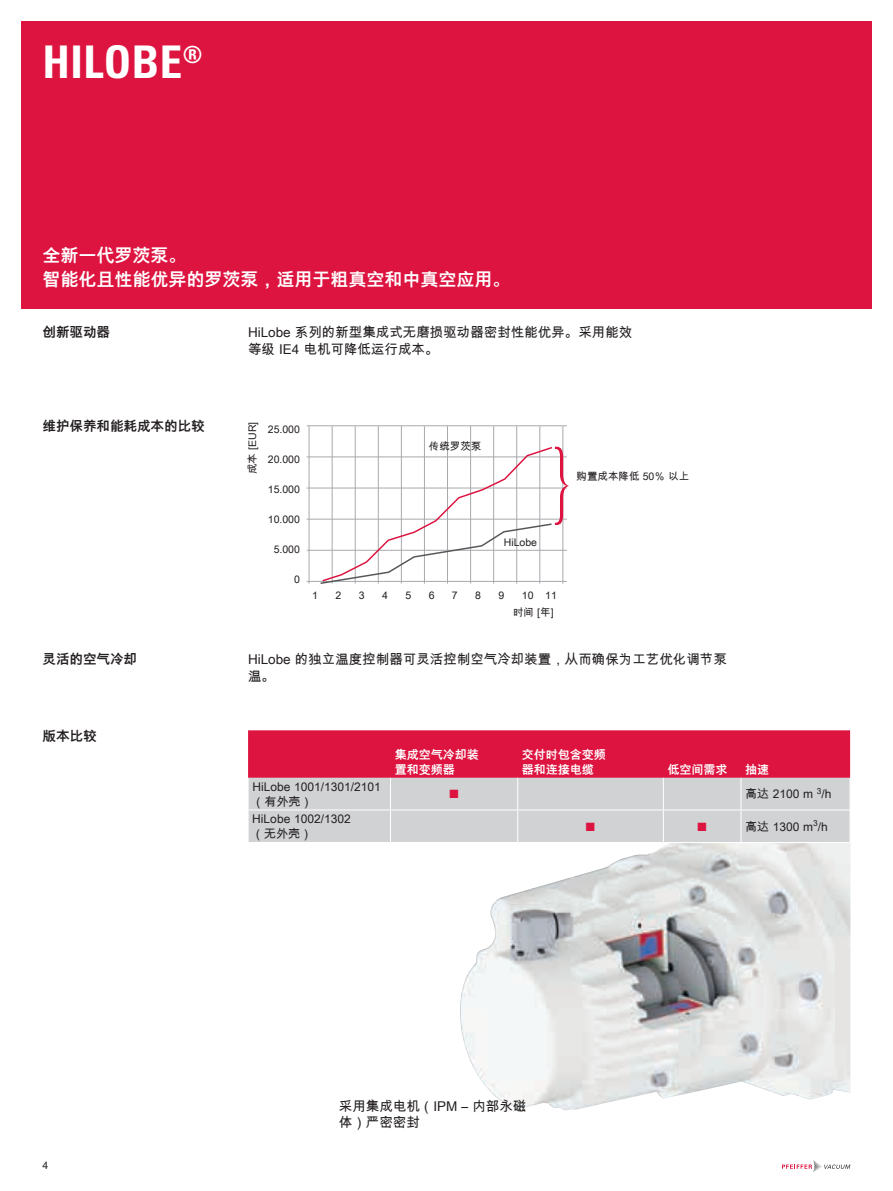
<style>
.page{position:relative;width:893px;height:1191px;background:#fff}
.page>*{position:absolute;margin:0;border:0;box-sizing:border-box;transform-origin:0 0}
.t1{font:700 condensed 45px "Univers";letter-spacing:.01em;color:#fff}
.t2{font:700 18px/24px "Arial Unicode MS";color:#fff}
.t3{font:13.5px/16.5px "Arial Unicode MS";color:#231f20}
.t4{font:700 13.5px "Arial Unicode MS";color:#231f20}
.t5{font:12px/15px "Arial Unicode MS";color:#231f20}
.t6{font:700 12px/15px "Arial Unicode MS";color:#fff}
.t7{font:12px "Zapf Dingbats ITC";color:#dd1440}
.t8{font:10.5px "Arial Unicode MS";color:#231f20}
</style>
<div class="page">
<svg style="left:782px;top:1160px;width:68px;height:12px"></svg>
<div style="left:21px;top:21px;width:851px;height:287px;background:#dd1440"></div>
<img style="left:460px;top:843px;width:390px;height:267px">
<hr style="left:307px;top:425px;width:260px;height:1px;background:#a8a9ad">
<hr style="left:307px;top:456px;width:260px;height:1px;background:#a8a9ad">
<hr style="left:307px;top:487px;width:260px;height:1px;background:#a8a9ad">
<hr style="left:307px;top:519px;width:260px;height:1px;background:#a8a9ad">
<hr style="left:307px;top:550px;width:260px;height:1px;background:#a8a9ad">
<hr style="left:307px;top:581px;width:260px;height:1px;background:#a8a9ad">
<hr style="left:309px;top:426px;width:1px;height:157px;background:#a8a9ad">
<hr style="left:332px;top:426px;width:1px;height:157px;background:#a8a9ad">
<hr style="left:355px;top:426px;width:1px;height:157px;background:#a8a9ad">
<hr style="left:378px;top:426px;width:1px;height:157px;background:#a8a9ad">
<hr style="left:401px;top:426px;width:1px;height:157px;background:#a8a9ad">
<hr style="left:424px;top:426px;width:1px;height:157px;background:#a8a9ad">
<hr style="left:447px;top:426px;width:1px;height:157px;background:#a8a9ad">
<hr style="left:563px;top:426px;width:1px;height:157px;background:#a8a9ad">
<hr style="left:540px;top:426px;width:1px;height:157px;background:#a8a9ad">
<hr style="left:516px;top:426px;width:1px;height:157px;background:#a8a9ad">
<hr style="left:493px;top:426px;width:1px;height:157px;background:#a8a9ad">
<hr style="left:470px;top:426px;width:1px;height:157px;background:#a8a9ad">
<svg style="left:319px;top:446px;width:250px;height:138px"></svg>
<svg style="left:248px;top:730px;width:602px;height:112px;background:#d68094"></svg>
<hr style="left:248px;top:778px;width:1px;height:31px;background:#fff">
<hr style="left:390px;top:778px;width:1px;height:31px;background:#fff">
<hr style="left:517px;top:778px;width:1px;height:31px;background:#fff">
<hr style="left:663px;top:778px;width:1px;height:31px;background:#fff">
<hr style="left:741px;top:778px;width:1px;height:31px;background:#fff">
<hr style="left:248px;top:809px;width:142px;height:1px;background:#fff">
<hr style="left:248px;top:810px;width:1px;height:32px;background:#fff">
<hr style="left:390px;top:809px;width:128px;height:1px;background:#fff">
<hr style="left:390px;top:810px;width:1px;height:32px;background:#fff">
<hr style="left:518px;top:809px;width:145px;height:1px;background:#fff">
<hr style="left:517px;top:810px;width:1px;height:32px;background:#fff">
<hr style="left:663px;top:809px;width:78px;height:1px;background:#fff">
<hr style="left:663px;top:810px;width:1px;height:32px;background:#fff">
<hr style="left:741px;top:809px;width:109px;height:1px;background:#fff">
<hr style="left:741px;top:810px;width:1px;height:32px;background:#fff">
<h1 class="t1" style="left:43px;top:35px;width:161px">HILOBE<sup>®</sup></h1>
<h2 class="t2" style="left:43px;top:244px;width:469px">全新一代罗茨泵。<br>智能化且性能优异的罗茨泵，适用于粗真空和中真空应用。</h2>
<p class="t4" style="left:43px;top:323px;width:69px">创新驱动器</p>
<p class="t3" style="left:248px;top:324px;width:386px">HiLobe 系列的新型集成式无磨损驱动器密封性能优异。采用能效等级 IE4 电机可降低运行成本。</p>
<p class="t4" style="left:43px;top:416px;width:164px">维护保养和能耗成本的比较</p>
<p class="t8" style="left:245px;top:474px;width:54px;rotate:-90deg">成本 [EUR]</p>
<p class="t8" style="left:268px;top:421px;width:34px">25.000</p>
<p class="t8" style="left:268px;top:451px;width:34px">20.000</p>
<p class="t8" style="left:268px;top:481px;width:34px">15.000</p>
<p class="t8" style="left:268px;top:511px;width:34px">10.000</p>
<p class="t8" style="left:274px;top:541px;width:28px">5.000</p>
<p class="t8" style="left:294px;top:571px;width:7px">0</p>
<p class="t8" style="left:429px;top:439px;width:54px">传统罗茨泵</p>
<p class="t8" style="left:504px;top:534px;width:35px">HiLobe</p>
<p class="t8" style="left:312px;top:587px;width:7px">1</p>
<p class="t8" style="left:335px;top:587px;width:7px">2</p>
<p class="t8" style="left:359px;top:587px;width:7px">3</p>
<p class="t8" style="left:382px;top:587px;width:7px">4</p>
<p class="t8" style="left:405px;top:587px;width:7px">5</p>
<p class="t8" style="left:429px;top:587px;width:7px">6</p>
<p class="t8" style="left:452px;top:587px;width:7px">7</p>
<p class="t8" style="left:475px;top:587px;width:7px">8</p>
<p class="t8" style="left:499px;top:587px;width:7px">9</p>
<p class="t8" style="left:522px;top:587px;width:36px">10 11</p>
<p class="t8" style="left:513px;top:604px;width:42px">时间 [年]</p>
<p class="t8" style="left:577px;top:469px;width:114px">购置成本降低 50％ 以上</p>
<p class="t4" style="left:43px;top:649px;width:96px">灵活的空气冷却</p>
<p class="t3" style="left:248px;top:651px;width:480px">HiLobe 的独立温度控制器可灵活控制空气冷却装置，从而确保为工艺优化调节泵温。</p>
<p class="t4" style="left:43px;top:726px;width:55px">版本比较</p>
<p class="t8" style="left:43px;top:1157px;width:7px">4</p>
<p class="t6" style="left:395px;top:747px;width:85px">集成空气冷却装置和变频器</p>
<p class="t6" style="left:522px;top:747px;width:85px">交付时包含变频器和连接电缆</p>
<p class="t6" style="left:668px;top:762px;width:61px">低空间需求</p>
<p class="t6" style="left:745px;top:762px;width:25px">抽速</p>
<p class="t5" style="left:252px;top:778px;width:130px">HiLobe 1001/1301/2101（有外壳）</p>
<p class="t7" style="left:449px;top:788px;width:10px">■</p>
<p class="t5" style="left:745px;top:786px;width:88px">高达 2100 m <sup>3</sup>/h</p>
<p class="t5" style="left:252px;top:811px;width:100px">HiLobe 1002/1302（无外壳）</p>
<p class="t7" style="left:586px;top:821px;width:10px">■</p>
<p class="t7" style="left:698px;top:821px;width:10px">■</p>
<p class="t5" style="left:745px;top:818px;width:84px">高达 1300 m<sup>3</sup>/h</p>
<p class="t3" style="left:339px;top:1097px;width:189px">采用集成电机（IPM – 内部永磁体）严密密封</p>
</div>
